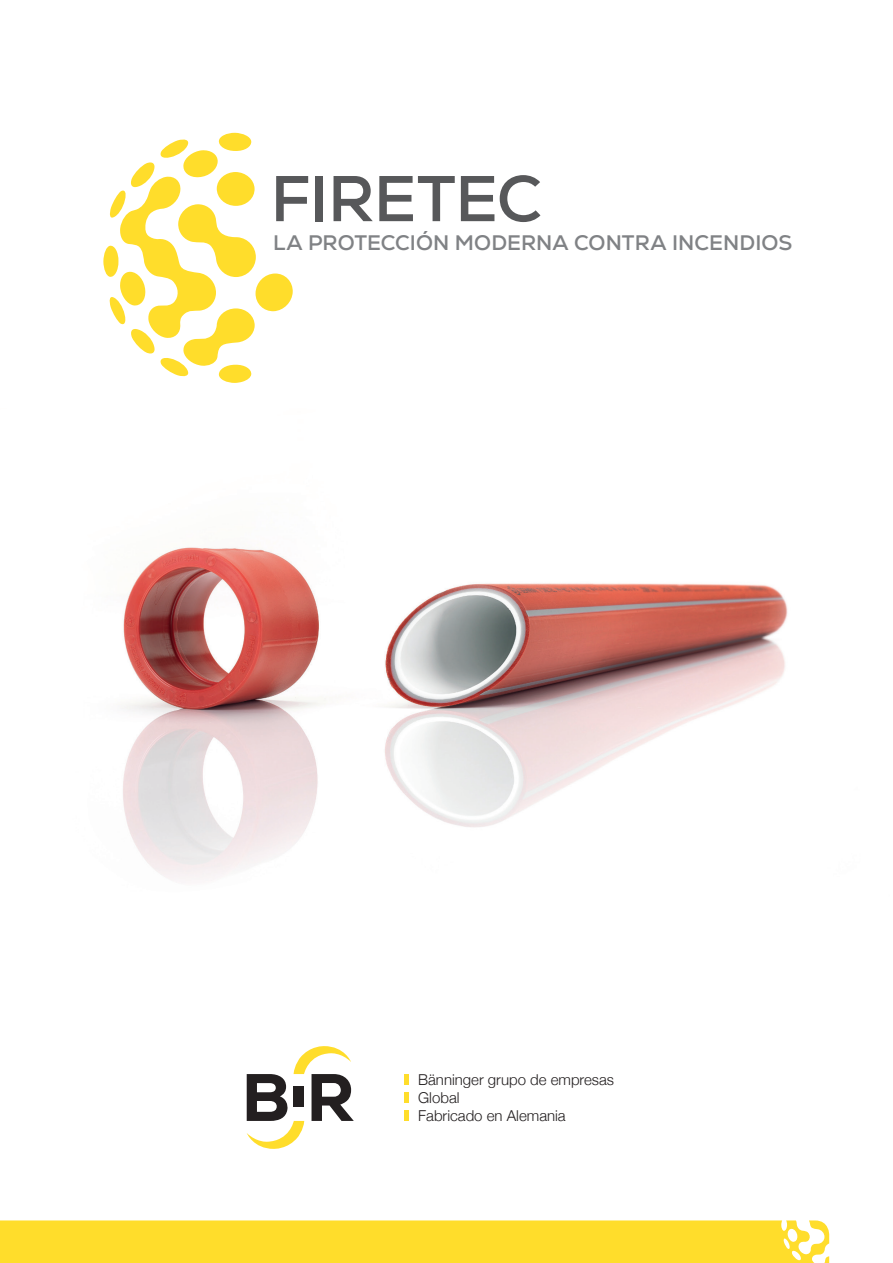
<style>
.page{position:relative;width:893px;height:1263px;background:#fff}
.page>*{position:absolute;margin:0;border:0;box-sizing:border-box;transform-origin:0 0}
.t1{font:700 64.5px "Nexa";letter-spacing:-.01em;color:#57585a}
.t2{font:700 21px "Nexa";color:#808285}
.t3{font:300 15px/18px "Helvetica Neue";color:#231f20}
</style>
<div class="page">
<hr style="left:405px;top:1074px;width:4px;height:11px;background:#ffdd2b">
<hr style="left:405px;top:1092px;width:4px;height:11px;background:#ffdd2b">
<hr style="left:405px;top:1110px;width:4px;height:11px;background:#ffdd2b">
<svg style="left:103px;top:133px;width:190px;height:250px"></svg>
<div style="left:1px;top:1220px;width:828px;height:43px;background:#ffdd2b"></div>
<hr style="left:0;top:1220px;width:1px;height:43px;background:#ffdd2b">
<img style="left:121px;top:547px;width:667px;height:333px">
<svg style="left:247px;top:1046px;width:107px;height:103px"></svg>
<div style="left:294px;top:1086px;width:10px;height:21px;background:#231f20"></div>
<h1 class="t1" style="left:271px;top:158px;width:273px">FIRETEC</h1>
<h2 class="t2" style="left:273px;top:230px;width:521px">LA PROTECCIÓN MODERNA CONTRA INCENDIOS</h2>
<p class="t3" style="left:418px;top:1069px;width:197px">Bänninger grupo de empresas<br>Global<br>Fabricado en Alemania</p>
</div>
